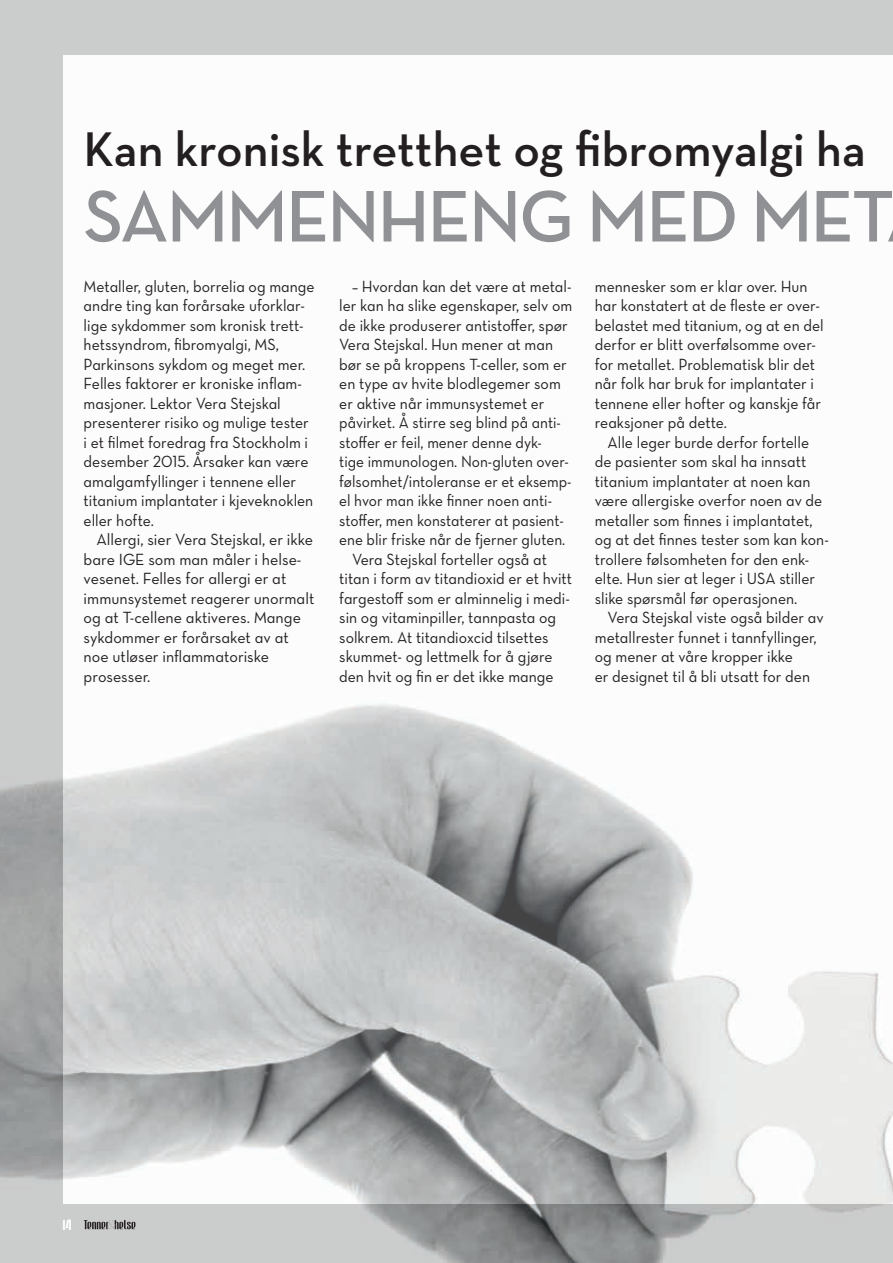
<style>
.page{position:relative;width:893px;height:1263px;background:#fff}
.page>*{position:absolute;margin:0;border:0;box-sizing:border-box;transform-origin:0 0}
.t1{font:600 74.25px "Neutra Text";letter-spacing:-.03em;color:#8f9194}
.t2{font:600 49.5px "Neutra Text";color:#231f20}
.t3{font:16.5px/19.5px "Neutra Text Book Alt";color:#231f20;scale:.95 1}
.t4{font:16.5px "Neutra Text Book Alt";color:#231f20;scale:.93 1}
.t5{font:16.5px/19.5px "Neutra Text Book Alt";color:#231f20}
.t6{font:13.05px "Mabella";color:#fff;scale:1.15 1}
</style>
<div class="page">
<img style="left:0;top:0;width:893px;height:1263px">
<img style="left:64px;top:55px;width:829px;height:1148px">
<svg style="left:84px;top:1220px;width:51px;height:9px"></svg>
<h2 class="t2" style="left:84px;top:119px;width:784px">Kan kronisk tretthet og fibromyalgi ha</h2>
<h1 class="t1" style="left:84px;top:171px;width:812px">SAMMENHENG MED MET</h1>
<p class="t3" style="left:84px;top:276px;width:245px">Metaller, gluten, borrelia og mange andre ting kan forårsake uforklar&shy;lige sykdommer som kronisk trett&shy;hetssyndrom, fibromyalgi, MS,<br>Parkinsons sykdom og meget mer.<br>Felles faktorer er kroniske inflam&shy;masjoner. Lektor Vera Stejskal presenterer risiko og mulige tester i et filmet foredrag fra Stockholm i desember 2015. Årsaker kan være amalgamfyllinger i tennene eller titanium implantater i kjeveknoklen eller hofte.</p>
<p class="t5" style="left:84px;top:530px;width:232px;text-indent:13px">Allergi, sier Vera Stejskal, er ikke bare IGE som man måler i helse&shy;vesenet. Felles for allergi er at immunsystemet reagerer unormalt og at T-cellene aktiveres. Mange sykdommer er forårsaket av at noe utløser inflammatoriske prosesser.</p>
<p class="t3" style="left:352px;top:276px;width:233px">– Hvordan kan det være at metal-</p>
<p class="t3" style="left:339px;top:296px;width:247px">ler kan ha slike egenskaper, selv om</p>
<p class="t3" style="left:339px;top:315px;width:242px">de ikke produserer antistoffer, spør</p>
<p class="t3" style="left:339px;top:335px;width:227px">Vera Stejskal. Hun mener at man</p>
<p class="t3" style="left:339px;top:354px;width:241px">bør se på kroppens T-celler, som er</p>
<p class="t3" style="left:339px;top:374px;width:235px">en type av hvite blodlegemer som</p>
<p class="t3" style="left:339px;top:393px;width:217px">er aktive når immunsystemet er</p>
<p class="t4" style="left:339px;top:413px;width:238px">påvirket. Å stirre seg blind på anti-</p>
<p class="t4" style="left:339px;top:432px;width:219px">stoffer er feil, mener denne dyk-</p>
<p class="t4" style="left:339px;top:452px;width:248px">tige immunologen. Non-gluten over-</p>
<p class="t4" style="left:339px;top:471px;width:250px">følsomhet/intoleranse er et eksemp-</p>
<p class="t4" style="left:339px;top:491px;width:229px">el hvor man ikke finner noen anti-</p>
<p class="t4" style="left:339px;top:510px;width:243px">stoffer, men konstaterer at pasient-</p>
<p class="t4" style="left:339px;top:530px;width:245px">ene blir friske når de fjerner gluten.</p>
<p class="t3" style="left:352px;top:549px;width:207px">Vera Stejskal forteller også at</p>
<p class="t3" style="left:339px;top:569px;width:247px">titan i form av titandioxid er et hvitt</p>
<p class="t3" style="left:339px;top:588px;width:244px">fargestoff som er alminnelig i medi-</p>
<p class="t3" style="left:339px;top:608px;width:230px">sin og vitaminpiller, tannpasta og</p>
<p class="t3" style="left:339px;top:627px;width:222px">solkrem. At titandioxcid tilsettes</p>
<p class="t3" style="left:339px;top:647px;width:226px">skummet- og lettmelk for å gjøre</p>
<p class="t3" style="left:339px;top:666px;width:227px">den hvit og fin er det ikke mange</p>
<p class="t3" style="left:595px;top:276px;width:242px">mennesker som er klar over. Hun har konstatert at de fleste er over&shy;belastet med titanium, og at en del derfor er blitt overfølsomme over&shy;for metallet. Problematisk blir det når folk har bruk for implantater i tennene eller hofter og kanskje får reaksjoner på dette.</p>
<p class="t3" style="left:595px;top:432px;width:248px;text-indent:13px">Alle leger burde derfor fortelle de pasienter som skal ha innsatt titanium implantater at noen kan være allergiske overfor noen av de metaller som finnes i implantatet, og at det finnes tester som kan kon&shy;trollere følsomheten for den enk&shy;elte. Hun sier at leger i USA stiller slike spørsmål før operasjonen.</p>
<p class="t3" style="left:595px;top:608px;width:242px;text-indent:13px">Vera Stejskal viste også bilder av metallrester funnet i tannfyllinger, og mener at våre kropper ikke<br>er designet til å bli utsatt for den</p>
<p class="t6" style="left:63px;top:1218px;width:9px">14</p>
</div>
